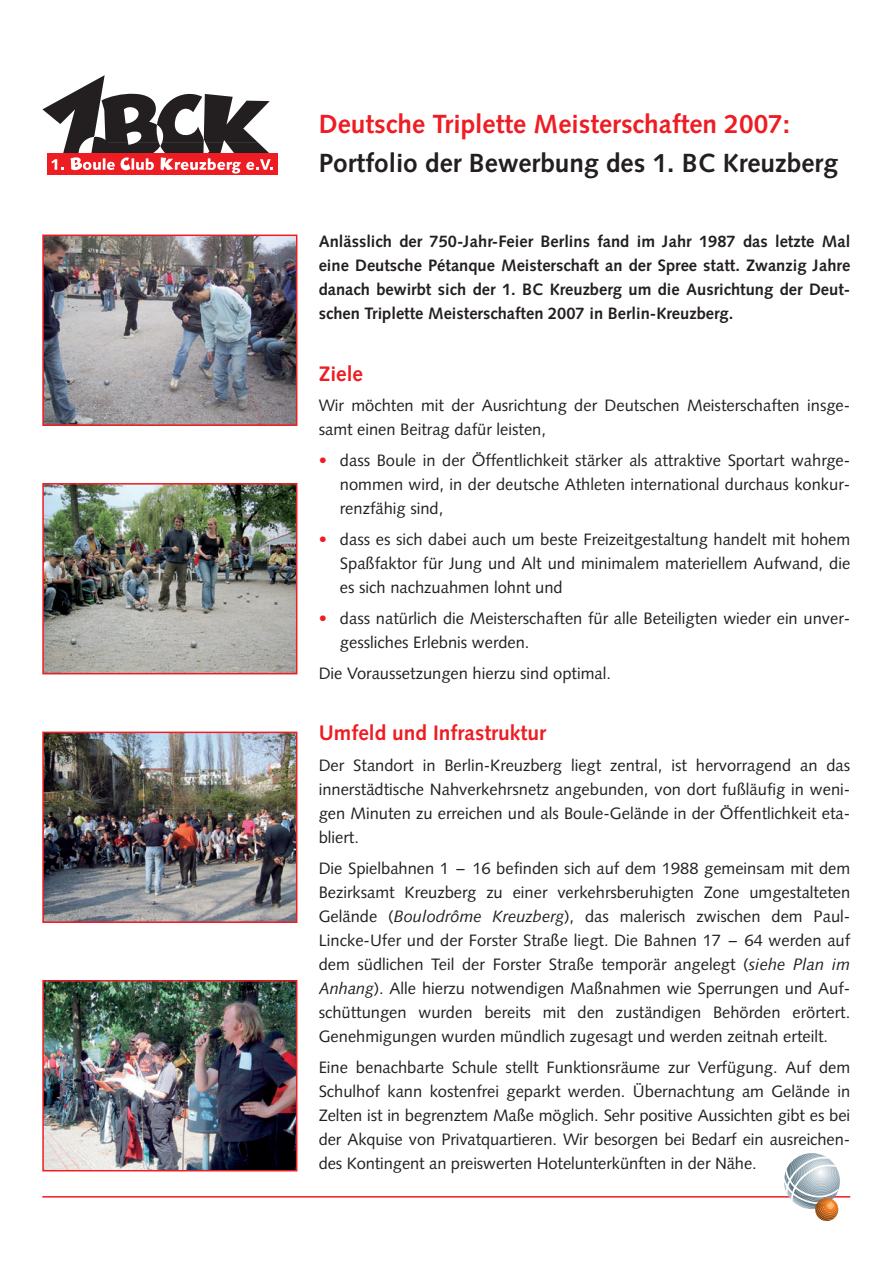
<style>
.page{position:relative;width:893px;height:1263px;background:#fff}
.page>*{position:absolute;margin:0;border:0;box-sizing:border-box;transform-origin:0 0}
.t1{font:700 26.25px "Syntax";color:#ee1d23}
.t2{font:700 26.25px "Syntax";color:#231f20}
.t3{font:700 21px "Syntax";color:#ee1d23}
.t4{font:16.5px/24px "Syntax";color:#231f20;text-align:justify}
.t5{font:700 16.5px/24px "Syntax";color:#231f20;text-align:justify}
.s1{color:#ee1d23}
.s2{font-style:italic}
</style>
<div class="page">
<hr style="left:42px;top:1196px;width:808px;height:1px;background:#ee1d23">
<img style="left:45px;top:238px;width:249px;height:185px">
<div style="left:42px;top:235px;width:255px;height:191px;border:2px solid #ee1d23"></div>
<div style="left:47px;top:153px;width:230px;height:22px;background:#ee1d23"></div>
<svg style="left:42px;top:75px;width:231px;height:99px"></svg>
<img style="left:45px;top:486px;width:249px;height:185px">
<div style="left:42px;top:483px;width:255px;height:191px;border:2px solid #ee1d23"></div>
<img style="left:45px;top:735px;width:249px;height:185px">
<div style="left:42px;top:732px;width:255px;height:191px;border:2px solid #ee1d23"></div>
<img style="left:45px;top:983px;width:249px;height:185px">
<div style="left:42px;top:980px;width:255px;height:191px;border:2px solid #ee1d23"></div>
<svg style="left:784px;top:1153px;width:56px;height:68px"></svg>
<h1 class="t1" style="left:319px;top:113px;width:473px">Deutsche Triplette Meisterschaften 2007:</h1>
<h1 class="t2" style="left:319px;top:152px;width:521px">Portfolio der Bewerbung des 1. BC Kreuzberg</h1>
<p class="t5" style="left:319px;top:231px;width:533px">Anlässlich der 750-Jahr-Feier Berlins fand im Jahr 1987 das letzte Mal eine Deutsche Pétanque Meisterschaft an der Spree statt. Zwanzig Jahre danach bewirbt sich der 1. BC Kreuzberg um die Ausrichtung der Deut&shy;schen Triplette Meisterschaften 2007 in Berlin-Kreuzberg.</p>
<p class="t3" style="left:319px;top:365px;width:46px">Ziele</p>
<p class="t4" style="left:319px;top:395px;width:533px">Wir möchten mit der Ausrichtung der Deutschen Meisterschaften insge&shy;samt einen Beitrag dafür leisten,</p>
<p class="t4" style="left:340px;top:450px;width:512px;text-indent:-21px"><span class="s1">•</span> dass Boule in der Öffentlichkeit stärker als attraktive Sportart wahrge&shy;nommen wird, in der deutsche Athleten international durchaus konkur&shy;renzfähig sind,</p>
<p class="t4" style="left:340px;top:529px;width:512px;text-indent:-21px"><span class="s1">•</span> dass es sich dabei auch um beste Freizeitgestaltung handelt mit hohem Spaßfaktor für Jung und Alt und minimalem materiellem Aufwand, die es sich nachzuahmen lohnt und</p>
<p class="t4" style="left:340px;top:608px;width:512px;text-indent:-21px"><span class="s1">•</span> dass natürlich die Meisterschaften für alle Beteiligten wieder ein unver&shy;gessliches Erlebnis werden.</p>
<p class="t4" style="left:319px;top:662px;width:294px">Die Voraussetzungen hierzu sind optimal.</p>
<p class="t3" style="left:319px;top:724px;width:229px">Umfeld und Infrastruktur</p>
<p class="t4" style="left:319px;top:755px;width:533px">Der Standort in Berlin-Kreuzberg liegt zentral, ist hervorragend an das innerstädtische Nahverkehrsnetz angebunden, von dort fußläufig in weni&shy;gen Minuten zu erreichen und als Boule-Gelände in der Öffentlichkeit eta&shy;bliert.</p>
<p class="t4" style="left:319px;top:858px;width:533px">Die Spielbahnen 1 – 16 befinden sich auf dem 1988 gemeinsam mit dem Bezirksamt Kreuzberg zu einer verkehrsberuhigten Zone umgestalteten Gelände (<span class="s2">Boulodrôme Kreuzberg</span>), das malerisch zwischen dem Paul-Lincke-Ufer und der Forster Straße liegt. Die Bahnen 17 – 64 werden auf dem südlichen Teil der Forster Straße temporär angelegt (<span class="s2">siehe Plan im Anhang</span>). Alle hierzu notwendigen Maßnahmen wie Sperrungen und Auf&shy;schüttungen wurden bereits mit den zuständigen Behörden erörtert.<br>Genehmigungen wurden mündlich zugesagt und werden zeitnah erteilt.</p>
<p class="t4" style="left:319px;top:1056px;width:533px">Eine benachbarte Schule stellt Funktionsräume zur Verfügung. Auf dem Schulhof kann kostenfrei geparkt werden. Übernachtung am Gelände in Zelten ist in begrenztem Maße möglich. Sehr positive Aussichten gibt es bei der Akquise von Privatquartieren. Wir besorgen bei Bedarf ein ausreichen&shy;des Kontingent an preiswerten Hotelunterkünften in der Nähe.</p>
</div>
